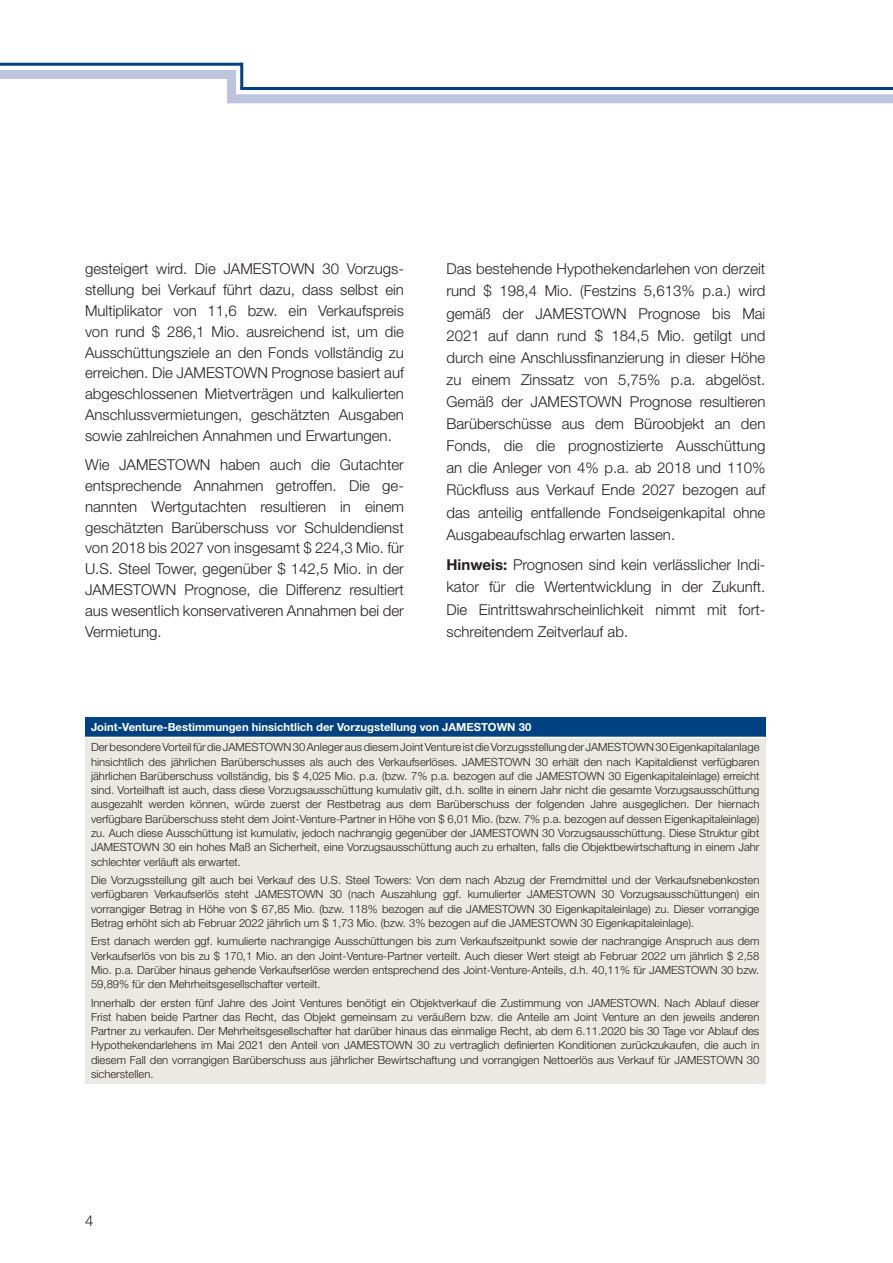
<style>
.page{position:relative;width:893px;height:1263px;background:#fff}
.page>*{position:absolute;margin:0;border:0;box-sizing:border-box;transform-origin:0 0}
.t1{font:300 15px/20.9px "Helvetica Neue LT Std";color:#231f20;text-align:justify}
.t2{font:300 11.25px/14.2px "Helvetica Neue LT Std";color:#231f20;text-align:justify}
.t3{font:700 11.25px "Helvetica Neue LT Std";color:#fff}
.s1{font-weight:700}
</style>
<div class="page">
<div style="left:227px;top:94px;width:666px;height:9px;background:#bdc4dd"></div>
<div style="left:0;top:70px;width:236px;height:9px;background:#bdc4dd"></div>
<div style="left:227px;top:70px;width:9px;height:33px;background:#bdc4dd"></div>
<hr style="left:240px;top:63px;width:3px;height:25px;background:#014081">
<hr style="left:0;top:63px;width:242px;height:3px;background:#014081">
<hr style="left:240px;top:87px;width:653px;height:3px;background:#014081">
<div style="left:85px;top:717px;width:680px;height:20px;background:#004182"></div>
<div style="left:85px;top:737px;width:680px;height:347px;background:#ebe9e4"></div>
<hr style="left:85px;top:737px;width:680px;height:1px;background:#fff">
<p class="t1" style="left:85px;top:258px;width:320px">gesteigert wird. Die JAMESTOWN 30 Vorzugs&shy;stellung bei Verkauf führt dazu, dass selbst ein Multiplikator von 11,6 bzw. ein Verkaufspreis von rund $ 286,1 Mio. ausreichend ist, um die Ausschüttungsziele an den Fonds vollständig zu erreichen. Die JAMESTOWN Prognose basiert auf abgeschlossenen Mietverträgen und kalkulierten Anschlussvermietungen, geschätzten Ausgaben sowie zahlreichen Annahmen und Erwartungen.</p>
<p class="t1" style="left:85px;top:454px;width:320px">Wie JAMESTOWN haben auch die Gutachter entsprechende Annahmen getroffen. Die ge&shy;nannten Wertgutachten resultieren in einem geschätzten Barüberschuss vor Schuldendienst von 2018 bis 2027 von insgesamt $ 224,3 Mio. für U.S. Steel Tower, gegenüber $ 142,5 Mio. in der JAMESTOWN Prognose, die Differenz resultiert aus wesentlich konservativeren Annahmen bei der Vermietung.</p>
<p class="t1" style="left:446px;top:258px;width:320px;line-height:22px">Das bestehende Hypothekendarlehen von derzeit rund $ 198,4 Mio. (Festzins 5,613% p.a.) wird gemäß der JAMESTOWN Prognose bis Mai 2021 auf dann rund $ 184,5 Mio. getilgt und durch eine Anschlussfinanzierung in dieser Höhe zu einem Zinssatz von 5,75% p.a. abgelöst.<br>Gemäß der JAMESTOWN Prognose resultieren Barüberschüsse aus dem Büroobjekt an den Fonds, die die prognostizierte Ausschüttung an die Anleger von 4% p.a. ab 2018 und 110% Rückfluss aus Verkauf Ende 2027 bezogen auf das anteilig entfallende Fondseigenkapital ohne Ausgabeaufschlag erwarten lassen.</p>
<h1 class="t1" style="left:446px;top:554px;width:320px;line-height:22px"><span class="s1">Hinweis:</span> Prognosen sind kein verlässlicher Indi&shy;kator für die Wertentwicklung in der Zukunft.<br>Die Eintrittswahrscheinlichkeit nimmt mit fort&shy;schreitendem Zeitverlauf ab.</h1>
<p class="t3" style="left:91px;top:720px;width:442px">Joint-Venture-Bestimmungen hinsichtlich der Vorzugstellung von JAMESTOWN 30</p>
<p class="t2" style="left:91px;top:740px;width:670px">Der besondere Vorteil für die JAMESTOWN 30 Anleger aus diesem Joint Venture ist die Vorzugsstellung der JAMESTOWN 30 Eigenkapitalanlage hinsichtlich des jährlichen Barüberschusses als auch des Verkaufserlöses. JAMESTOWN 30 erhält den nach Kapitaldienst verfügbaren jährlichen Barüberschuss vollständig, bis $ 4,025 Mio. p.a. (bzw. 7% p.a. bezogen auf die JAMESTOWN 30 Eigenkapitaleinlage) erreicht sind. Vorteilhaft ist auch, dass diese Vorzugsausschüttung kumulativ gilt, d.h. sollte in einem Jahr nicht die gesamte Vorzugsausschüttung ausgezahlt werden können, würde zuerst der Restbetrag aus dem Barüberschuss der folgenden Jahre ausgeglichen. Der hiernach verfügbare Barüberschuss steht dem Joint-Venture-Partner in Höhe von $ 6,01 Mio. (bzw. 7% p.a. bezogen auf dessen Eigenkapitaleinlage) zu. Auch diese Ausschüttung ist kumulativ, jedoch nachrangig gegenüber der JAMESTOWN 30 Vorzugsausschüttung. Diese Struktur gibt JAMESTOWN 30 ein hohes Maß an Sicherheit, eine Vorzugsausschüttung auch zu erhalten, falls die Objektbewirtschaftung in einem Jahr schlechter verläuft als erwartet.</p>
<p class="t2" style="left:91px;top:873px;width:670px">Die Vorzugsstellung gilt auch bei Verkauf des U.S. Steel Towers: Von dem nach Abzug der Fremdmittel und der Verkaufsnebenkosten verfügbaren Verkaufserlös steht JAMESTOWN 30 (nach Auszahlung ggf. kumulierter JAMESTOWN 30 Vorzugsausschüttungen) ein vorrangiger Betrag in Höhe von $ 67,85 Mio. (bzw. 118% bezogen auf die JAMESTOWN 30 Eigenkapitaleinlage) zu. Dieser vorrangige Betrag erhöht sich ab Februar 2022 jährlich um $ 1,73 Mio. (bzw. 3% bezogen auf die JAMESTOWN 30 Eigenkapitaleinlage).</p>
<p class="t2" style="left:91px;top:934px;width:670px">Erst danach werden ggf. kumulierte nachrangige Ausschüttungen bis zum Verkaufszeitpunkt sowie der nachrangige Anspruch aus dem Verkaufserlös von bis zu $ 170,1 Mio. an den Joint-Venture-Partner verteilt. Auch dieser Wert steigt ab Februar 2022 um jährlich $ 2,58<br>Mio. p.a. Darüber hinaus gehende Verkaufserlöse werden entsprechend des Joint-Venture-Anteils, d.h. 40,11% für JAMESTOWN 30 bzw.<br>59,89% für den Mehrheitsgesellschafter verteilt.</p>
<p class="t2" style="left:91px;top:995px;width:670px">Innerhalb der ersten fünf Jahre des Joint Ventures benötigt ein Objektverkauf die Zustimmung von JAMESTOWN. Nach Ablauf dieser Frist haben beide Partner das Recht, das Objekt gemeinsam zu veräußern bzw. die Anteile am Joint Venture an den jeweils anderen Partner zu verkaufen. Der Mehrheitsgesellschafter hat darüber hinaus das einmalige Recht, ab dem 6.11.2020 bis 30 Tage vor Ablauf des Hypothekendarlehens im Mai 2021 den Anteil von JAMESTOWN 30 zu vertraglich definierten Konditionen zurückzukaufen, die auch in diesem Fall den vorrangigen Barüberschuss aus jährlicher Bewirtschaftung und vorrangigen Nettoerlös aus Verkauf für JAMESTOWN 30 sicherstellen.</p>
<h1 class="t1" style="left:85px;top:1210px;width:10px">4</h1>
</div>
